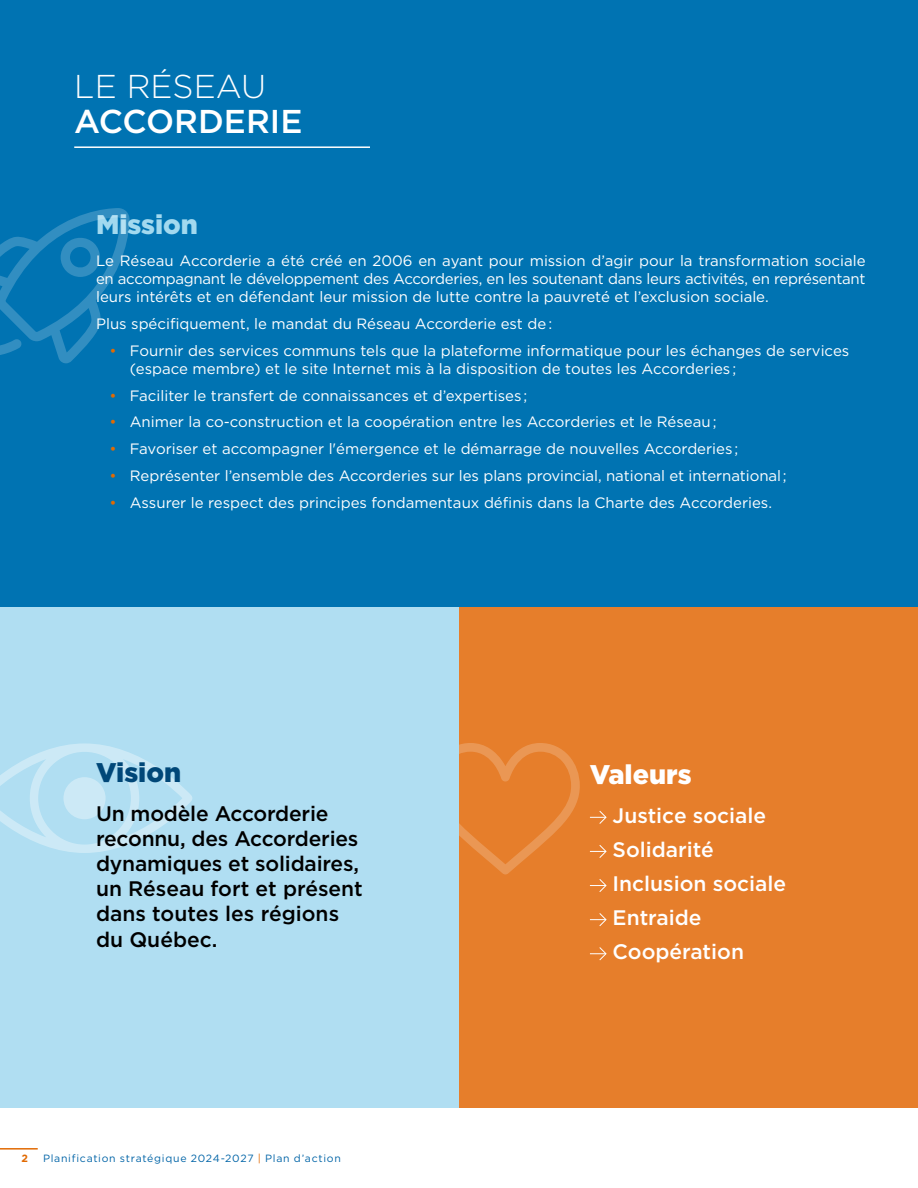
<style>
.page{position:relative;width:918px;height:1188px;background:#fff}
.page>*{position:absolute;margin:0;border:0;box-sizing:border-box;transform-origin:0 0}
.t1{font:500 33px "Gotham";color:#fff}
.t2{font:300 33px "Gotham";color:#fff}
.t3{font:900 27px "Gotham";color:#fff}
.t4{font:900 27px "Gotham";color:#a2d9ef}
.t5{font:900 27px "Gotham";color:#004778}
.t6{font:500 21px/25.2px "Gotham";letter-spacing:-.01em;color:#000}
.t7{font:500 21px/34px "Gotham";color:#fff}
.t8{font:15px/18px "Gotham";color:#fff;text-align:justify}
.t9{font:10.5px "Gotham";letter-spacing:.07em;color:#0064a7}
.t10{font:700 10.5px "Gotham";color:#e16a03}
.s1{color:#e16a03}
</style>
<div class="page">
<div style="left:0;top:0;width:918px;height:608px;background:#0073b2"></div>
<hr style="left:74px;top:146px;width:296px;height:2px;background:#fff">
<div style="left:0;top:608px;width:459px;height:500px;background:#b0def2"></div>
<div style="left:459px;top:608px;width:459px;height:500px;background:#e67e2b"></div>
<svg style="left:590px;top:810px;width:17px;height:14px"></svg>
<svg style="left:590px;top:845px;width:17px;height:13px"></svg>
<svg style="left:590px;top:879px;width:17px;height:13px"></svg>
<svg style="left:590px;top:913px;width:17px;height:13px"></svg>
<svg style="left:590px;top:947px;width:17px;height:14px"></svg>
<svg style="left:459px;top:743px;width:121px;height:131px"></svg>
<svg style="left:0;top:743px;width:192px;height:110px"></svg>
<svg style="left:0;top:208px;width:130px;height:155px"></svg>
<hr style="left:0;top:1148px;width:38px;height:2px;background:#e16a03">
<h1 class="t2" style="left:74px;top:66px;width:193px">LE RÉSEAU</h1>
<h1 class="t1" style="left:74px;top:100px;width:230px">ACCORDERIE</h1>
<h2 class="t4" style="left:96px;top:206px;width:104px">Mission</h2>
<p class="t8" style="left:96px;top:251px;width:771px">Le Réseau Accorderie a été créé en 2006 en ayant pour mission d’agir pour la transformation sociale en accompagnant le développement des Accorderies, en les soutenant dans leurs activités, en représentant leurs intérêts et en défendant leur mission de lutte contre la pauvreté et l’exclusion sociale.</p>
<p class="t8" style="left:96px;top:314px;width:458px">Plus spécifiquement, le mandat du Réseau Accorderie est de :</p>
<p class="t8" style="left:130px;top:341px;width:721px;text-indent:-20px"><span class="s1">•</span> Fournir des services communs tels que la plateforme informatique pour les échanges de services (espace membre) et le site Internet mis à la disposition de toutes les Accorderies ;</p>
<p class="t8" style="left:110px;top:386px;width:419px"><span class="s1">•</span> Faciliter le transfert de connaissances et d’expertises ;</p>
<p class="t8" style="left:110px;top:413px;width:608px"><span class="s1">•</span> Animer la co-construction et la coopération entre les Accorderies et le Réseau ;</p>
<p class="t8" style="left:110px;top:440px;width:630px"><span class="s1">•</span> Favoriser et accompagner l'émergence et le démarrage de nouvelles Accorderies ;</p>
<p class="t8" style="left:110px;top:467px;width:679px"><span class="s1">•</span> Représenter l’ensemble des Accorderies sur les plans provincial, national et international ;</p>
<p class="t8" style="left:110px;top:494px;width:664px"><span class="s1">•</span> Assurer le respect des principes fondamentaux définis dans la Charte des Accorderies.</p>
<h2 class="t5" style="left:96px;top:754px;width:87px">Vision</h2>
<h3 class="t6" style="left:96px;top:800px;width:268px">Un modèle Accorderie reconnu, des Accorderies dynamiques et solidaires, un Réseau fort et présent dans toutes les régions du Québec.</h3>
<p class="t10" style="left:21px;top:1151px;width:8px">2</p>
<p class="t9" style="left:43px;top:1151px;width:299px">Planification stratégique 2024-2027 <span class="s1">|</span> Plan d’action</p>
<h2 class="t3" style="left:590px;top:756px;width:103px">Valeurs</h2>
<h3 class="t7" style="left:613px;top:798px;width:175px">Justice sociale<br>Solidarité<br>Inclusion sociale<br>Entraide<br>Coopération</h3>
</div>
